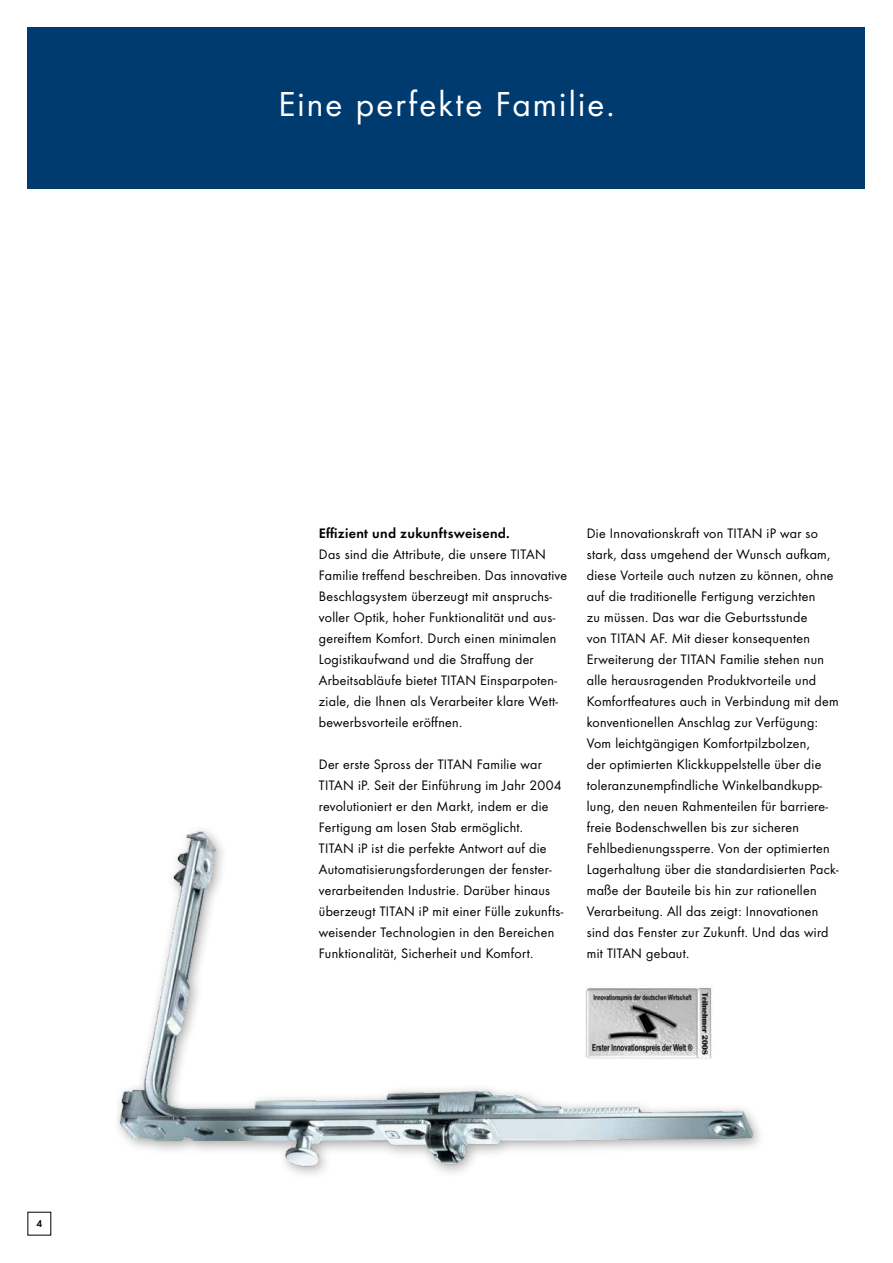
<style>
.page{position:relative;width:893px;height:1263px;background:#fff}
.page>*{position:absolute;margin:0;border:0;box-sizing:border-box;transform-origin:0 0}
.t1{font:36px "Futura Boo";letter-spacing:.06em;color:#fff}
.t2{font:14.25px/21px "Futura Boo";letter-spacing:.02em;color:#000}
.t3{font:14.25px "Futura Dem";letter-spacing:.02em;color:#000}
.t4{font:10.05px "Futura Dem";color:#000}
</style>
<div class="page">
<div style="left:28px;top:28px;width:837px;height:161px;background:#003b70"></div>
<img style="left:117px;top:830px;width:643px;height:345px">
<p class="t4" style="left:36px;top:1216px;width:7px">4</p>
<h1 class="t1" style="left:278px;top:83px;width:338px">Eine perfekte Familie.</h1>
<p class="t3" style="left:319px;top:523px;width:192px">Effizient und zukunftsweisend.</p>
<p class="t2" style="left:319px;top:544px;width:250px">Das sind die Attribute, die unsere TITAN Familie treffend beschreiben. Das innovative Beschlagsystem überzeugt mit anspruchs&shy;voller Optik, hoher Funktionalität und aus&shy;gereiftem Komfort. Durch einen minimalen Logistikaufwand und die Straffung der Arbeitsabläufe bietet TITAN Einsparpoten&shy;ziale, die Ihnen als Verarbeiter klare Wett&shy;bewerbsvorteile eröffnen.</p>
<p class="t2" style="left:319px;top:754px;width:246px">Der erste Spross der TITAN Familie war TITAN iP. Seit der Einführung im Jahr 2004 revolutioniert er den Markt, indem er die Fertigung am losen Stab ermöglicht.<br>TITAN iP ist die perfekte Antwort auf die Automatisierungsforderungen der fenster&shy;verarbeitenden Industrie. Darüber hinaus überzeugt TITAN iP mit einer Fülle zukunfts&shy;weisender Technologien in den Bereichen Funktionalität, Sicherheit und Komfort.</p>
<p class="t2" style="left:587px;top:523px;width:253px">Die Innovationskraft von TITAN iP war so stark, dass umgehend der Wunsch aufkam, diese Vorteile auch nutzen zu können, ohne auf die traditionelle Fertigung verzichten<br>zu müssen. Das war die Geburtsstunde<br>von TITAN AF. Mit dieser konsequenten Erweiterung der TITAN Familie stehen nun alle herausragenden Produktvorteile und Komfortfeatures auch in Verbindung mit dem konventionellen Anschlag zur Verfügung:<br>Vom leichtgängigen Komfortpilzbolzen,<br>der optimierten Klickkuppelstelle über die toleranzunempfindliche Winkelbandkupp&shy;lung, den neuen Rahmenteilen für barriere&shy;freie Bodenschwellen bis zur sicheren Fehlbedienungssperre. Von der optimierten Lagerhaltung über die standardisierten Pack&shy;maße der Bauteile bis hin zur rationellen Verarbeitung. All das zeigt: Innovationen sind das Fenster zur Zukunft. Und das wird mit TITAN gebaut.</p>
</div>
